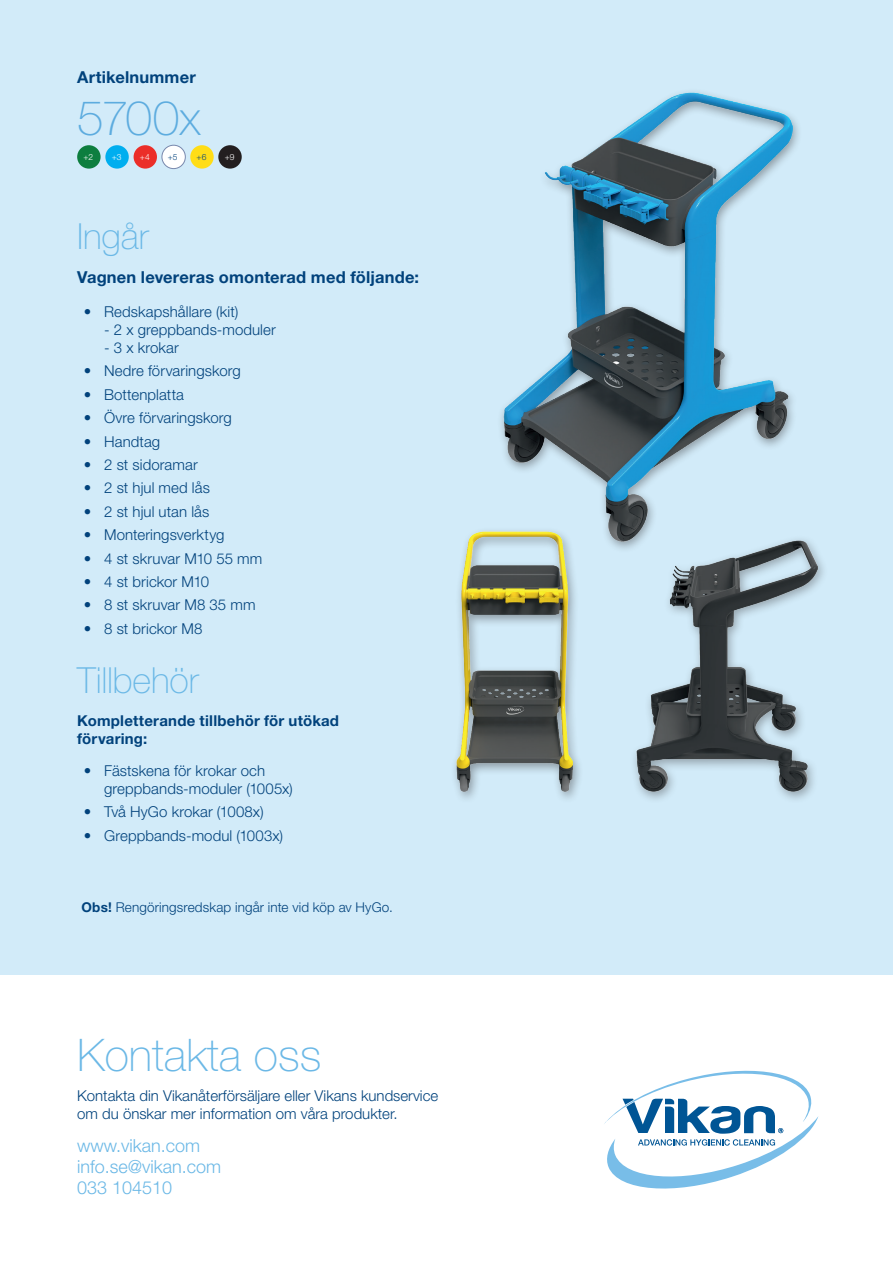
<style>
.page{position:relative;width:893px;height:1263px;background:#d2ebf9}
.page>*{position:absolute;margin:0;border:0;box-sizing:border-box;transform-origin:0 0}
.t1{font:100 48px "Helvetica Neue LT Std";letter-spacing:-.025em;color:#5dacdf}
.t2{font:100 45px "Helvetica Neue LT Std";color:#6bb8e6}
.t3{font:100 36px "Helvetica Neue LT Std";letter-spacing:-.005em;color:#6bb8e6}
.t4{font:300 18px/21px "Helvetica Neue LT Std";color:#6bb8e6}
.t5{font:700 16.5px "Helvetica Neue LT Std";letter-spacing:.01em;color:#01427c}
.t6{font:300 15px/18px "Helvetica Neue LT Std";letter-spacing:.005em;color:#01427c}
.t7{font:700 15px/18px "Helvetica Neue LT Std";letter-spacing:.015em;color:#01427c}
.t8{font:300 13.5px "Helvetica Neue LT Std";letter-spacing:.01em;color:#01427c}
.t9{font:300 8.4px "Helvetica Neue LT Std";color:#fff}
.t10{font:300 8.4px "Helvetica Neue LT Std";color:#01427c}
.s1{font-weight:700}
</style>
<div class="page">
<div style="left:0;top:975px;width:893px;height:288px;background:#fff"></div>
<svg style="left:604px;top:1070px;width:214px;height:119px"></svg>
<div style="left:450px;top:526px;width:134px;height:277px;background:#231f20;opacity:.4"></div>
<img style="left:456px;top:532px;width:117px;height:260px">
<div style="left:497px;top:88px;width:305px;height:465px;background:#231f20;opacity:.4"></div>
<img style="left:503px;top:93px;width:289px;height:448px">
<div style="left:630px;top:535px;width:198px;height:269px;background:#231f20;opacity:.35"></div>
<img style="left:636px;top:540px;width:181px;height:251px">
<div style="left:77px;top:145px;width:24px;height:24px;background:#0d7e3f;border-radius:50%"></div>
<div style="left:105px;top:145px;width:24px;height:24px;background:#00aeef;border-radius:50%"></div>
<div style="left:134px;top:145px;width:23px;height:24px;background:#eb2e29;border-radius:50%"></div>
<div style="left:190px;top:145px;width:24px;height:24px;background:#ffdd17;border-radius:50%"></div>
<div style="left:162px;top:145px;width:23px;height:24px;background:#fff;border-radius:50%"></div>
<div style="left:162px;top:145px;width:24px;height:24px;border:1px solid #7888ad;border-radius:50%"></div>
<div style="left:218px;top:145px;width:24px;height:24px;background:#231f20;border-radius:50%"></div>
<p class="t5" style="left:77px;top:67px;width:120px">Artikelnummer</p>
<h1 class="t1" style="left:77px;top:90px;width:125px">5700x</h1>
<p class="t9" style="left:84px;top:152px;width:11px">+2</p>
<p class="t9" style="left:112px;top:152px;width:11px">+3</p>
<p class="t9" style="left:140px;top:152px;width:11px">+4</p>
<p class="t10" style="left:168px;top:152px;width:11px">+5</p>
<p class="t10" style="left:197px;top:152px;width:11px">+6</p>
<p class="t9" style="left:225px;top:152px;width:11px">+9</p>
<h3 class="t3" style="left:77px;top:216px;width:73px">Ingår</h3>
<p class="t5" style="left:77px;top:267px;width:343px">Vagnen levereras omonterad med följande:</p>
<p class="t6" style="left:84px;top:302px;width:156px">• Redskapshållare (kit)</p>
<p class="t6" style="left:104px;top:320px;width:173px">- 2 x greppbands-moduler</p>
<p class="t6" style="left:104px;top:338px;width:76px">- 3 x krokar</p>
<p class="t6" style="left:84px;top:362px;width:158px">• Nedre förvaringskorg</p>
<p class="t6" style="left:84px;top:385px;width:102px">• Bottenplatta</p>
<p class="t6" style="left:84px;top:408px;width:149px">• Övre förvaringskorg</p>
<p class="t6" style="left:84px;top:432px;width:78px">• Handtag</p>
<p class="t6" style="left:84px;top:455px;width:115px">• 2 st sidoramar</p>
<p class="t6" style="left:84px;top:479px;width:127px">• 2 st hjul med lås</p>
<p class="t6" style="left:84px;top:502px;width:127px">• 2 st hjul utan lås</p>
<p class="t6" style="left:84px;top:525px;width:142px">• Monteringsverktyg</p>
<p class="t6" style="left:84px;top:549px;width:180px">• 4 st skruvar M10 55 mm</p>
<p class="t6" style="left:84px;top:572px;width:127px">• 4 st brickor M10</p>
<p class="t6" style="left:84px;top:596px;width:173px">• 8 st skruvar M8 35 mm</p>
<p class="t6" style="left:84px;top:619px;width:120px">• 8 st brickor M8</p>
<h3 class="t3" style="left:77px;top:660px;width:123px">Tillbehör</h3>
<p class="t7" style="left:77px;top:711px;width:263px">Kompletterande tillbehör för utökad förvaring:</p>
<p class="t6" style="left:104px;top:761px;width:190px;text-indent:-20px">• Fästskena för krokar och greppbands-moduler (1005x)</p>
<p class="t6" style="left:84px;top:803px;width:181px">• Två HyGo krokar (1008x)</p>
<p class="t6" style="left:84px;top:826px;width:201px">• Greppbands-modul (1003x)</p>
<p class="t8" style="left:81px;top:899px;width:313px"><span class="s1">Obs!</span> Rengöringsredskap ingår inte vid köp av HyGo.</p>
<h2 class="t2" style="left:77px;top:1029px;width:246px">Kontakta oss</h2>
<p class="t6" style="left:77px;top:1086px;width:363px">Kontakta din Vikanåterförsäljare eller Vikans kundservice om du önskar mer information om våra produkter.</p>
<p class="t4" style="left:77px;top:1134px;width:146px">www.vikan.com info.se@vikan.com<br>033 104510</p>
</div>
